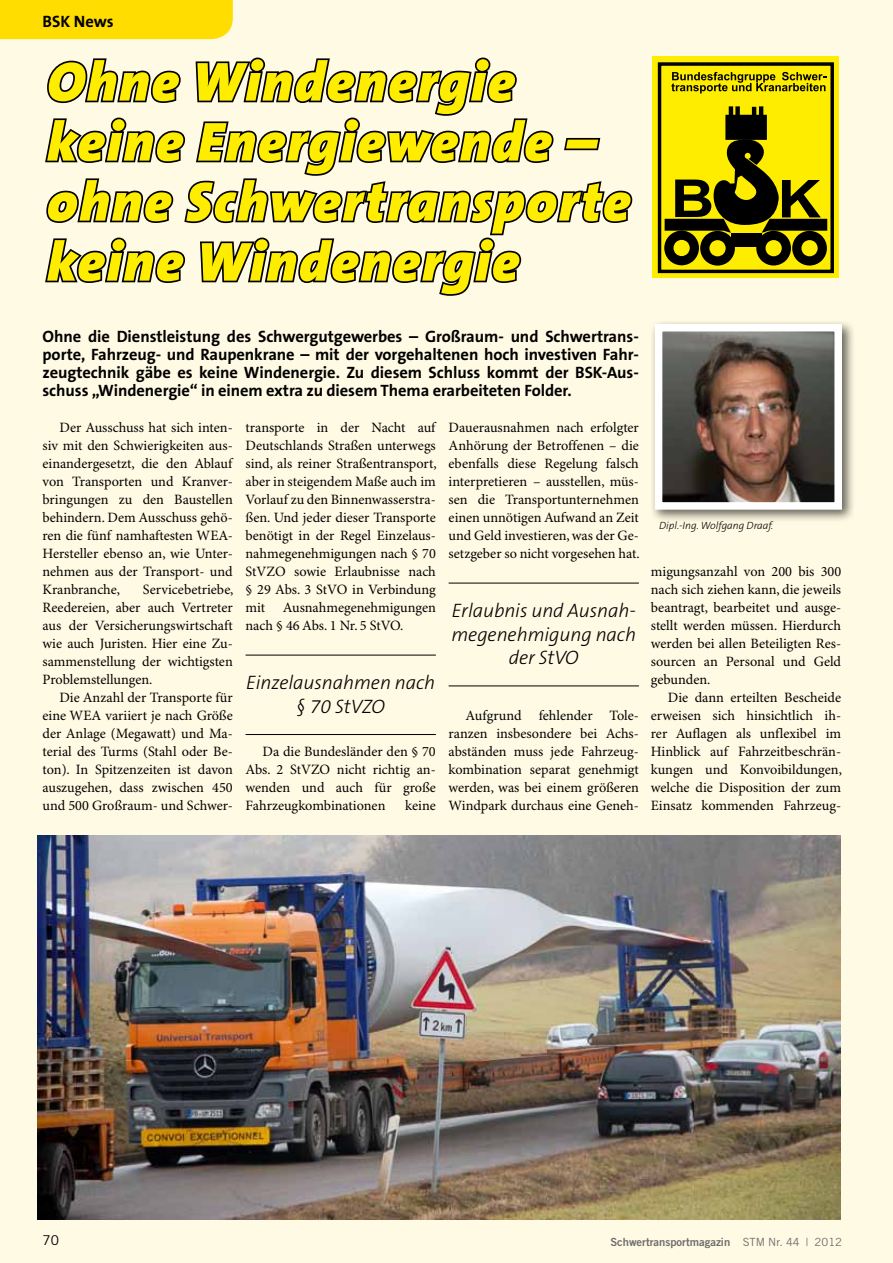
<style>
.page{position:relative;width:893px;height:1263px;background:#fffae3}
.page>*{position:absolute;margin:0;border:0;box-sizing:border-box;transform-origin:0 0}
.t1{font:italic 900 55.5px/60px "The Sans B9";letter-spacing:.03em;color:#ffed00}
.t2{font:italic 300 19.5px/23.4px "The Sans B3";letter-spacing:-.005em;color:#000;text-align:center}
.t3{font:700 16.5px/18px "The Sans B7";letter-spacing:-.005em;color:#000;text-align:justify}
.t4{font:14.25px/18px "Minion Pro";color:#000;text-align:justify}
.t5{font:13.5px "Trade Gothic";color:#000}
.t6{font:11.25px "Trade Gothic Bold Two";color:#6e6e6e}
.t7{font:italic 300 10.5px "The Sans B3";color:#000}
.s1{font-family:"Trade Gothic"}
</style>
<div class="page">
<div style="left:0;top:0;width:233px;height:39px;background:#fd0"></div>
<div style="left:650px;top:319px;width:205px;height:203px;background:#000;opacity:.6"></div>
<img style="left:664px;top:333px;width:169px;height:168px">
<div style="left:655px;top:324px;width:187px;height:186px;border:8px solid #fff"></div>
<div style="left:652px;top:57px;width:187px;height:221px;background:#ffed00"></div>
<svg style="left:671px;top:72px;width:155px;height:21px"></svg>
<svg style="left:664px;top:106px;width:163px;height:160px"></svg>
<div style="left:658px;top:62px;width:176px;height:211px;border:3px solid #000"></div>
<svg style="left:45px;top:57px;width:588px;height:239px"></svg>
<hr style="left:246px;top:655px;width:190px;height:1px;background:#000">
<hr style="left:246px;top:734px;width:190px;height:1px;background:#000">
<hr style="left:449px;top:583px;width:190px;height:1px;background:#000">
<hr style="left:449px;top:685px;width:190px;height:1px;background:#000">
<img style="left:37px;top:835px;width:803px;height:384px">
<p class="t3" style="left:43px;top:13px;width:73px">BSK News</p>
<h1 class="t1" style="left:47px;top:54px;width:585px">Ohne Windenergie keine Energiewende – ohne Schwertransporte keine Windenergie</h1>
<p class="t3" style="left:43px;top:328px;width:598px">Ohne die Dienstleistung des Schwergutgewerbes – Großraum- und Schwertrans&shy;porte, Fahrzeug- und Raupenkrane – mit der vorgehaltenen hoch investiven Fahr&shy;zeugtechnik gäbe es keine Windenergie. Zu diesem Schluss kommt der BSK-Aus&shy;schuss „Windenergie“ in einem extra zu diesem Thema erarbeiteten Folder.</p>
<p class="t4" style="left:43px;top:419px;width:192px;text-indent:17px">Der Ausschuss hat sich inten&shy;siv mit den Schwierigkeiten aus&shy;einandergesetzt, die den Ablauf von Transporten und Kranver&shy;bringungen zu den Baustellen behindern. Dem Ausschuss gehö&shy;ren die fünf namhaftesten WEA-Hersteller ebenso an, wie Unter&shy;nehmen aus der Transport- und Kranbranche,</p>
<p class="t4" style="left:246px;top:419px;width:193px">transporte in der Nacht auf Deutschlands Straßen unterwegs sind, als reiner Straßentransport, aber in steigendem Maße auch im Vorlauf zu den Binnenwasserstra&shy;ßen. Und jeder dieser Transporte benötigt in der Regel Einzelaus&shy;nahmegenehmigungen nach § 70<br>StVZO sowie Erlaubnisse nach § 29 Abs. 3 StVO in Verbindung mit Ausnahmegenehmigungen nach § 46 Abs. 1 Nr. 5 StVO.</p>
<p class="t4" style="left:449px;top:419px;width:193px">Dauerausnahmen nach erfolgter Anhörung der Betroffenen – die ebenfalls diese Regelung falsch interpretieren – ausstellen, müs&shy;sen die Transportunternehmen einen unnötigen Aufwand an Zeit und Geld investieren, was der Ge&shy;setzgeber so nicht vorgesehen hat.</p>
<p class="t4" style="left:43px;top:581px;width:193px;text-indent:100px">Servicebetriebe, Reedereien, aber auch Vertreter aus der Versicherungswirtschaft wie auch Juristen. Hier eine Zu&shy;sammenstellung der wichtigsten Problemstellungen.</p>
<p class="t4" style="left:43px;top:689px;width:192px;text-indent:17px">Die Anzahl der Transporte für eine WEA variiert je nach Größe der Anlage (Megawatt) und Ma&shy;terial des Turms (Stahl oder Be&shy;ton). In Spitzenzeiten ist davon auszugehen, dass zwischen 450 und 500 Großraum- und Schwer-</p>
<h2 class="t2" style="left:451px;top:600px;width:186px">Erlaubnis und Ausnah&shy;megenehmigung nach der StVO</h2>
<h2 class="t2" style="left:246px;top:672px;width:191px">Einzelausnahmen nach § 70 StVZO</h2>
<p class="t4" style="left:246px;top:743px;width:192px;text-indent:17px">Da die Bundesländer den § 70<br>Abs. 2 StVZO nicht richtig an&shy;wenden und auch für große Fahrzeugkombinationen</p>
<p class="t4" style="left:449px;top:707px;width:192px;text-indent:17px">Aufgrund fehlender Tole&shy;ranzen insbesondere bei Achs&shy;abständen muss jede Fahrzeug&shy;kombination separat genehmigt werden, was bei einem größeren Windpark durchaus eine Geneh-</p>
<p class="t4" style="left:405px;top:797px;width:32px">keine</p>
<p class="t7" style="left:659px;top:520px;width:116px">Dipl.-Ing. Wolfgang Draaf.</p>
<p class="t4" style="left:651px;top:563px;width:192px">migungsanzahl von 200 bis 300 nach sich ziehen kann, die jeweils beantragt, bearbeitet und ausge&shy;stellt werden müssen. Hierdurch werden bei allen Beteiligten Res&shy;sourcen an Personal und Geld gebunden.</p>
<p class="t4" style="left:651px;top:689px;width:193px;text-indent:17px">Die dann erteilten Bescheide erweisen sich hinsichtlich ih&shy;rer Auflagen als unflexibel im Hinblick auf Fahrzeitbeschrän&shy;kungen und Konvoibildungen, welche die Disposition der zum Einsatz kommenden Fahrzeug-</p>
<p class="t5" style="left:43px;top:1232px;width:18px">70</p>
<p class="t6" style="left:610px;top:1235px;width:233px">Schwertransportmagazin <span class="s1">STM Nr. 44 | 2012</span></p>
</div>
